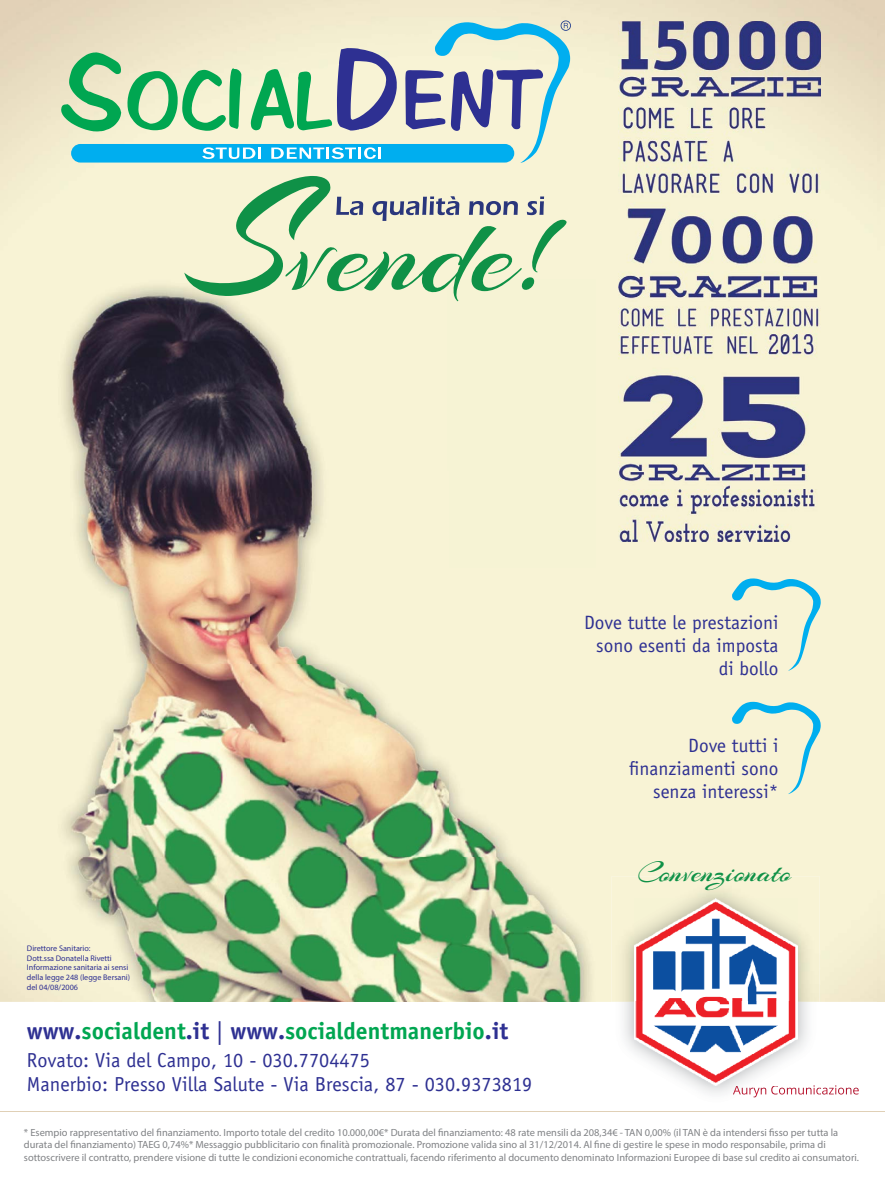
<style>
.page{position:relative;width:885px;height:1191px;background:#fff}
.page>*{position:absolute;margin:0;border:0;box-sizing:border-box;transform-origin:0 0}
.t1{font:30px "Arizonia";color:#0f9147}
.t2{font:700 23.7px "Officina Sans Std";color:#00a651}
.t3{font:20.25px/24.9px "Officina Sans Std";color:#2e3092}
.t4{font:19.35px/23.2px "Officina Sans Std";color:#2e3092;text-align:right}
.t5{font:10.35px/12.5px "Myriad Pro";color:#808285}
.t6{font:8.1px/9.8px "Myriad Pro";color:#2e3092}
.s1{color:#2e3092}
.s2{font-weight:400;color:#2e3092}
</style>
<div class="page">
<img style="left:0;top:0;width:877px;height:1002px">
<img style="left:618px;top:21px;width:202px;height:521px">
<img style="left:54px;top:280px;width:541px;height:722px">
<svg style="left:61px;top:52px;width:60px;height:79px;background:#87ca94"></svg>
<svg style="left:127px;top:68px;width:114px;height:63px;background:#91d19d"></svg>
<svg style="left:251px;top:48px;width:146px;height:83px;background:#a2bcaf"></svg>
<div style="left:71px;top:144px;width:443px;height:18px;background:#00aeef;border-radius:9px"></div>
<svg style="left:202px;top:147px;width:59px;height:12px"></svg>
<svg style="left:271px;top:147px;width:110px;height:12px"></svg>
<svg style="left:405px;top:20px;width:166px;height:143px;background:#a9c7cf"></svg>
<svg style="left:731px;top:578px;width:89px;height:93px;background:#d7e9d8"></svg>
<svg style="left:731px;top:702px;width:89px;height:92px;background:#d7e9d8"></svg>
<svg style="left:184px;top:176px;width:382px;height:125px;background:#cbdcba"></svg>
<img style="left:611px;top:876px;width:208px;height:222px">
<svg style="left:732px;top:1085px;width:126px;height:12px"></svg>
<img style="left:634px;top:898px;width:163px;height:187px">
<hr style="left:0;top:1110px;width:884px;height:1px;background:#e0d0b6">
<p class="t4" style="left:584px;top:610px;width:196px">Dove tutte le prestazioni sono esenti da imposta di bollo</p>
<p class="t4" style="left:629px;top:734px;width:151px">Dove tutti i finanziamenti sono senza interessi*</p>
<p class="t6" style="left:27px;top:943px;width:105px">Direttore Sanitario:<br>Dott.ssa Donatella Rivetti<br>Informazione sanitaria ai sensi della legge 248 (legge Bersani) del 04/08/2006</p>
<p class="t2" style="left:27px;top:1016px;width:483px"><span class="s1">www.</span>socialdent<span class="s1">.it</span> <span class="s2">|</span> <span class="s1">www.</span>socialdentmanerbio<span class="s1">.it</span></p>
<p class="t3" style="left:27px;top:1047px;width:507px">Rovato: Via del Campo, 10 - 030.7704475<br>Manerbio: Presso Villa Salute - Via Brescia, 87 - 030.9373819</p>
<p class="t1" style="left:637px;top:854px;width:155px">Convenzionato</p>
<p class="t5" style="left:24px;top:1125px;width:836px">* Esempio rappresentativo del finanziamento. Importo totale del credito 10.000,00€* Durata del finanziamento: 48 rate mensili da 208,34€ - TAN 0,00% (il TAN è da intendersi fisso per tutta la durata del finanziamento) TAEG 0,74%* Messaggio pubblicitario con finalità promozionale. Promozione valida sino al 31/12/2014. Al fine di gestire le spese in modo responsabile, prima di sottoscrivere il contratto, prendere visione di tutte le condizioni economiche contrattuali, facendo riferimento al documento denominato Informazioni Europee di base sul credito ai consumatori.</p>
</div>
